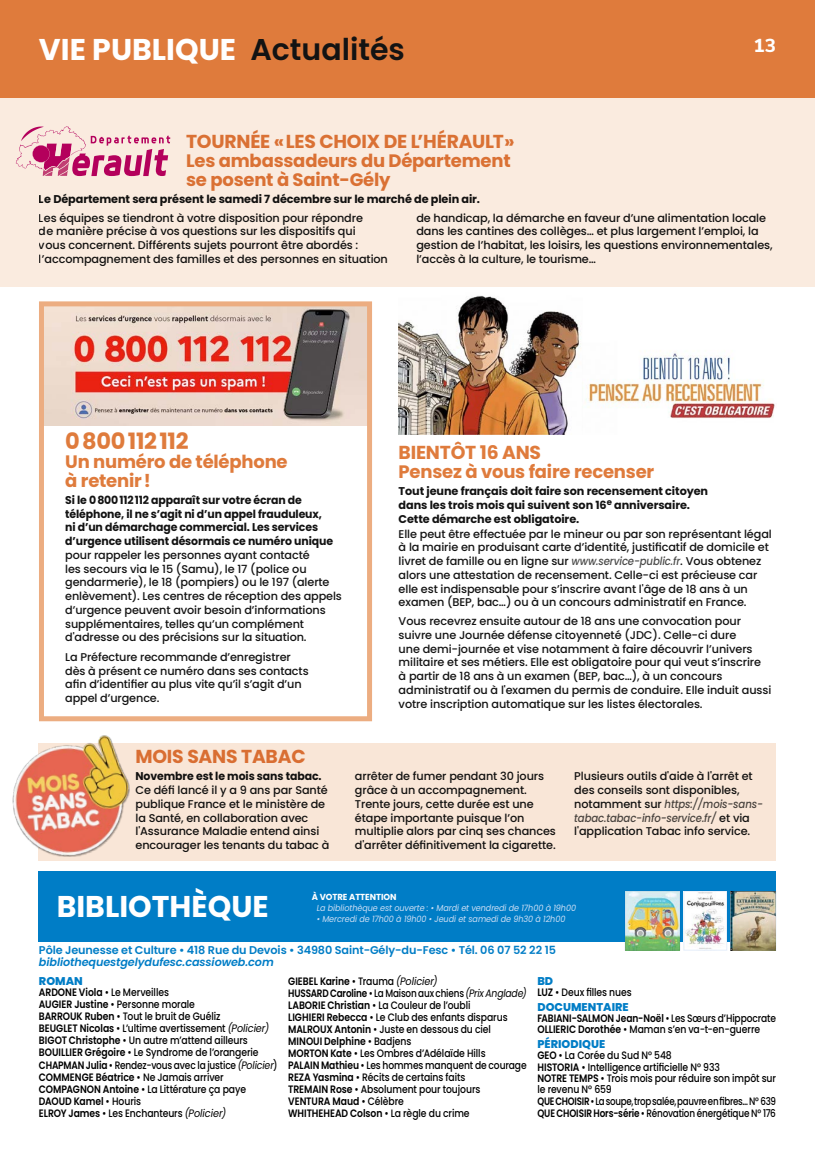
<style>
.page{position:relative;width:815px;height:1152px;background:#fff}
.page>*{position:absolute;margin:0;border:0;box-sizing:border-box;transform-origin:0 0}
.t1{font:700 30px "Poppins";color:#fff}
.t2{font:700 22.5px "Poppins";letter-spacing:-.01em;color:#df7b3c}
.t3{font:700 18.75px "Poppins";letter-spacing:-.01em;color:#df7b3c}
.t4{font:800 18.75px "Nunito Sans";color:#fff}
.t5{font:700 18px/19.2px "Poppins";letter-spacing:-.01em;color:#df7b3c}
.t6{font:500 11.25px/13.8px "Poppins";letter-spacing:-.01em;color:#131313}
.t7{font:700 11.25px/13.8px "Poppins";letter-spacing:-.01em;color:#131313}
.t8{font:600 11.25px "Poppins";letter-spacing:-.01em;color:#007dc6}
.t9{font:italic 600 11.25px "Poppins";letter-spacing:-.01em;color:#007dc6}
.t10{font:800 11.25px "Poppins";color:#007dc6}
.t11{font:500 10.75px/12px "Poppins";letter-spacing:-.01em;color:#000;scale:.86 1}
.t12{font:500 10.75px/11.8px "Poppins";letter-spacing:-.03em;color:#000;scale:.86 1}
.t13{font:500 10.75px/11.8px "Poppins";letter-spacing:-.01em;color:#000;scale:.85 1}
.t14{font:italic 8.75px "Poppins";letter-spacing:-.01em;color:#caddf4;scale:.92 1}
.t15{font:700 8.75px "Poppins";letter-spacing:-.01em;color:#fff}
.s1{font-weight:600;color:#131313}
.s2{font-style:italic;color:#4b4b4a}
.s3{font-weight:600}
.s4{font-weight:400;font-style:italic}
</style>
<div class="page">
<div style="left:39px;top:870px;width:737px;height:71px;background:#007dc6"></div>
<div style="left:0;top:92px;width:815px;height:194px;background:#faebdf"></div>
<div style="left:39px;top:742px;width:737px;height:118px;background:#f9e6d7"></div>
<img style="left:627px;top:893px;width:51px;height:55px">
<div style="left:625px;top:891px;width:55px;height:59px;border:1px solid #e5eefa"></div>
<img style="left:686px;top:893px;width:39px;height:55px">
<div style="left:684px;top:891px;width:43px;height:59px;border:1px solid #e5eefa"></div>
<img style="left:733px;top:893px;width:41px;height:55px">
<img style="left:45px;top:307px;width:321px;height:118px">
<div style="left:39px;top:301px;width:333px;height:420px;border:5px solid #ecad81"></div>
<svg style="left:15px;top:126px;width:156px;height:51px"></svg>
<img style="left:399px;top:295px;width:184px;height:139px">
<img style="left:12px;top:735px;width:123px;height:125px">
<img style="left:586px;top:353px;width:189px;height:65px">
<div style="left:0;top:0;width:815px;height:97px;background:#df7b3c"></div>
<h1 class="t1" style="left:39px;top:32px;width:367px">VIE PUBLIQUE <span class="s1">Actualités</span></h1>
<h3 class="t4" style="left:753px;top:32px;width:24px">13</h3>
<h3 class="t3" style="left:186px;top:130px;width:330px">TOURNÉE «LES CHOIX DE L’HÉRAULT»</h3>
<h3 class="t5" style="left:186px;top:151px;width:326px">Les ambassadeurs du Département se posent à Saint-Gély</h3>
<p class="t7" style="left:39px;top:192px;width:443px">Le Département sera présent le samedi 7 décembre sur le marché de plein air.</p>
<p class="t6" style="left:39px;top:211px;width:350px">Les équipes se tiendront à votre disposition pour répondre<br>de manière précise à vos questions sur les dispositifs qui<br>vous concernent. Différents sujets pourront être abordés : l’accompagnement des familles et des personnes en situation</p>
<p class="t6" style="left:416px;top:211px;width:358px">de handicap, la démarche en faveur d’une alimentation locale dans les cantines des collèges… et plus largement l’emploi, la gestion de l’habitat, les loisirs, les questions environnementales, l’accès à la culture, le tourisme…</p>
<h2 class="t2" style="left:65px;top:428px;width:125px">0800112112</h2>
<h3 class="t5" style="left:65px;top:452px;width:224px;line-height:18.8px">Un numéro de téléphone à retenir!</h3>
<p class="t7" style="left:65px;top:493px;width:269px">Si le 0800112112 apparaît sur votre écran de téléphone, il ne s’agit ni d’un appel frauduleux, ni d’un démarchage commercial. Les services d’urgence utilisent désormais ce numéro unique</p>
<p class="t6" style="left:65px;top:548px;width:278px">pour rappeler les personnes ayant contacté<br>les secours via le 15 (Samu), le 17 (police ou gendarmerie), le 18 (pompiers) ou le 197 (alerte enlèvement). Les centres de réception des appels d’urgence peuvent avoir besoin d’informations supplémentaires, telles qu’un complément d'adresse ou des précisions sur la situation.</p>
<p class="t6" style="left:65px;top:650px;width:245px">La Préfecture recommande d’enregistrer dès à présent ce numéro dans ses contacts afin d’identifier au plus vite qu’il s’agit d’un appel d’urgence.</p>
<h3 class="t3" style="left:399px;top:442px;width:144px">BIENTÔT 16 ANS</h3>
<h3 class="t5" style="left:399px;top:462px;width:257px">Pensez à vous faire recenser</h3>
<p class="t7" style="left:399px;top:484px;width:311px">Tout jeune français doit faire son recensement citoyen dans les trois mois qui suivent son 16<sup>e</sup> anniversaire.<br>Cette démarche est obligatoire.</p>
<p class="t6" style="left:399px;top:527px;width:375px">Elle peut être effectuée par le mineur ou par son représentant légal à la mairie en produisant carte d’identité, justificatif de domicile et livret de famille ou en ligne sur <span class="s2">www.service-public.fr</span>. Vous obtenez alors une attestation de recensement. Celle-ci est précieuse car elle est indispensable pour s’inscrire avant l'âge de 18 ans à un examen (BEP, bac…) ou à un concours administratif en France.</p>
<p class="t6" style="left:399px;top:614px;width:374px">Vous recevrez ensuite autour de 18 ans une convocation pour suivre une Journée défense citoyenneté (JDC). Celle-ci dure<br>une demi-journée et vise notamment à faire découvrir l’univers militaire et ses métiers. Elle est obligatoire pour qui veut s’inscrire à partir de 18 ans à un examen (BEP, bac…), à un concours administratif ou à l'examen du permis de conduire. Elle induit aussi votre inscription automatique sur les listes électorales.</p>
<h3 class="t3" style="left:135px;top:745px;width:172px">MOIS SANS TABAC</h3>
<p class="t7" style="left:135px;top:769px;width:188px">Novembre est le mois sans tabac.</p>
<p class="t6" style="left:135px;top:783px;width:195px">Ce défi lancé il y a 9 ans par Santé publique France et le ministère de la Santé, en collaboration avec l'Assurance Maladie entend ainsi encourager les tenants du tabac à</p>
<p class="t6" style="left:355px;top:769px;width:203px">arrêter de fumer pendant 30 jours grâce à un accompagnement.<br>Trente jours, cette durée est une étape importante puisque l’on multiplie alors par cinq ses chances d'arrêter définitivement la cigarette.</p>
<p class="t6" style="left:574px;top:769px;width:190px">Plusieurs outils d'aide à l'arrêt et des conseils sont disponibles, notamment sur <span class="s2">https://mois-sans&shy;tabac.tabac-info-service.fr/</span> et via l'application Tabac info service.</p>
<h1 class="t1" style="left:57px;top:888px;width:214px">BIBLIOTHÈQUE</h1>
<p class="t15" style="left:312px;top:892px;width:86px">À VOTRE ATTENTION</p>
<p class="t14" style="left:317px;top:903px;width:283px">La bibliothèque est ouverte : • Mardi et vendredi de 17h00 à 19h00</p>
<p class="t14" style="left:317px;top:913px;width:272px">• Mercredi de 17h00 à 19h00 • Jeudi et samedi de 9h30 à 12h00</p>
<p class="t8" style="left:39px;top:943px;width:518px">Pôle Jeunesse et Culture • 418 Rue du Devois • 34980 Saint-Gély-du-Fesc • Tél. 06 07 52 22 15</p>
<p class="t9" style="left:39px;top:956px;width:236px">bibliothequestgelydufesc.cassioweb.com</p>
<p class="t10" style="left:39px;top:974px;width:45px">ROMAN</p>
<p class="t11" style="left:39px;top:986px;width:279px"><span class="s3">ARDONE Viola</span> • Le Merveilles<br><span class="s3">AUGIER Justine</span> • Personne morale<br><span class="s3">BARROUK Ruben</span> • Tout le bruit de Guéliz<br><span class="s3">BEUGLET Nicolas</span> • L’ultime avertissement <span class="s4">(Policier)<br></span><span class="s3">BIGOT Christophe</span> • Un autre m’attend ailleurs <span class="s3">BOUILLIER Grégoire</span> • Le Syndrome de l’orangerie <span class="s3">CHAPMAN Julia</span> • Rendez-vous avec la justice <span class="s4">(Policier</span>)<br><span class="s3">COMMENGE Béatrice</span> • Ne Jamais arriver <span class="s3">COMPAGNON Antoine</span> • La Littérature ça paye <span class="s3">DAOUD Kamel</span> • Houris<br><span class="s3">ELROY James</span> • Les Enchanteurs <span class="s4">(Policier)</span></p>
<p class="t11" style="left:288px;top:975px;width:279px"><span class="s3">GIEBEL Karine</span> • Trauma <span class="s4">(Policier)<br></span><span class="s3">HUSSARD Caroline</span> • La Maison aux chiens <span class="s4">(Prix Anglade)<br></span><span class="s3">LABORIE Christian</span> • La Couleur de l’oubli<br><span class="s3">LIGHIERI Rebecca</span> • Le Club des enfants disparus <span class="s3">MALROUX Antonin</span> • Juste en dessous du ciel <span class="s3">MINOUI Delphine</span> • Badjens<br><span class="s3">MORTON Kate</span> • Les Ombres d’Adélaïde Hills<br><span class="s3">PALAIN Mathieu</span> • Les hommes manquent de courage <span class="s3">REZA Yasmina</span> • Récits de certains faits<br><span class="s3">TREMAIN Rose</span> • Absolument pour toujours<br><span class="s3">VENTURA Maud</span> • Célèbre<br><span class="s3">WHITHEHEAD Colson</span> • La règle du crime</p>
<p class="t10" style="left:537px;top:974px;width:17px">BD</p>
<p class="t11" style="left:537px;top:986px;width:111px"><span class="s3">LUZ</span> • Deux filles nues</p>
<p class="t10" style="left:537px;top:1000px;width:93px">DOCUMENTAIRE</p>
<p class="t13" style="left:537px;top:1012px;width:282px"><span class="s3">FABIANI-SALMON Jean-Noël</span> • Les Sœurs d’Hippocrate<br><span class="s3">OLLIERIC Dorothée</span> • Maman s’en va-t-en-guerre</p>
<p class="t10" style="left:537px;top:1037px;width:69px">PÉRIODIQUE</p>
<p class="t11" style="left:537px;top:1049px;width:279px"><span class="s3">GEO</span> • La Corée du Sud N° 548<br><span class="s3">HISTORIA</span> • Intelligence artificielle N° 933<br><span class="s3">NOTRE TEMPS</span> • Trois mois pour réduire son impôt sur</p>
<p class="t12" style="left:537px;top:1083px;width:279px">le revenu N° 659<br><span class="s3">QUE CHOISIR</span> • La soupe, trop salée, pauvre en fibres… N° 639<br><span class="s3">QUE CHOISIR Hors-série</span> • Rénovation énergétique N° 176</p>
</div>
